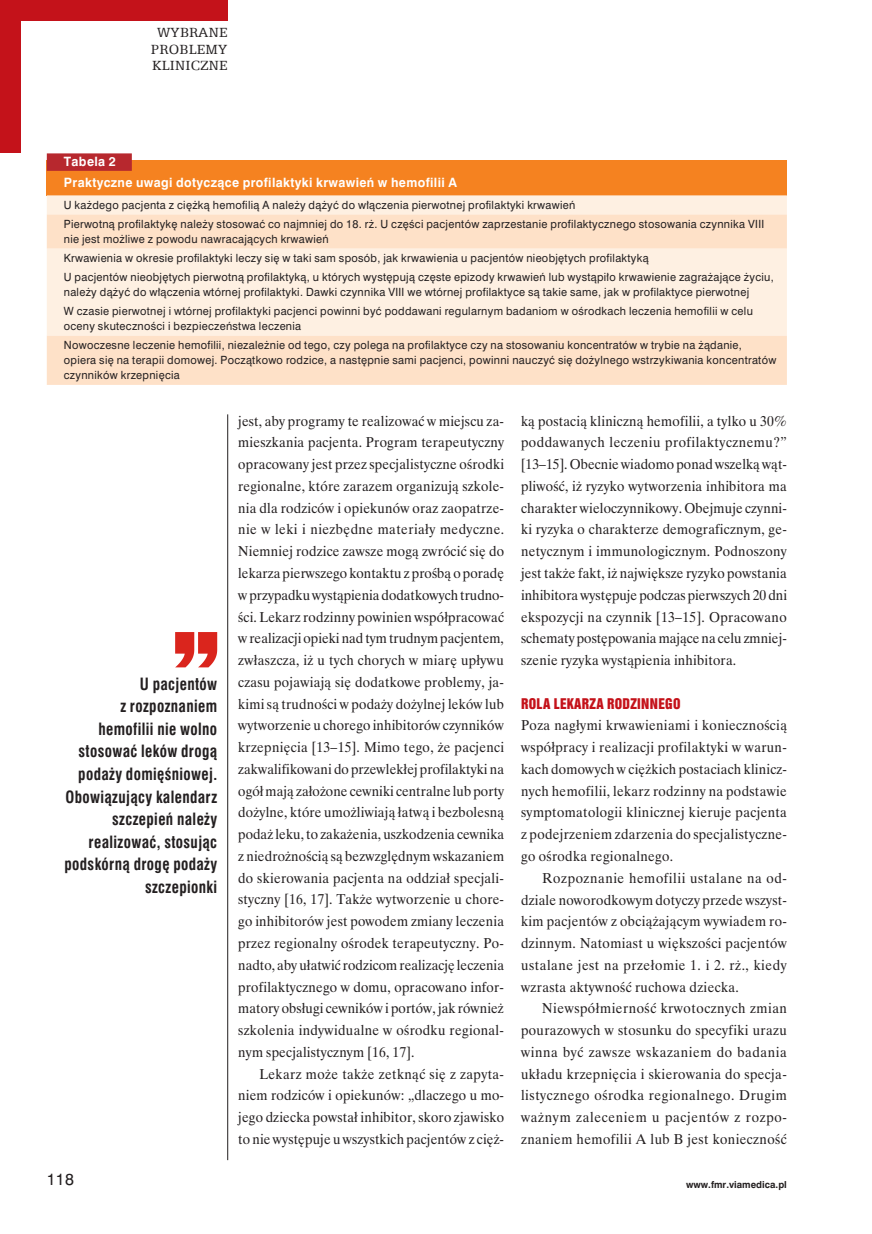
<style>
.page{position:relative;width:872px;height:1234px;background:#fff}
.page>*{position:absolute;margin:0;border:0;box-sizing:border-box;transform-origin:0 0}
._88_notka_lewa{font:700 16.5px/22.5px "Swis 721 Cn EU";letter-spacing:.025em;color:#231f20;text-align:right;scale:.92 1}
.t1{font:15px/16.5px "Egyptian 505 EU";letter-spacing:.015em;color:#231f20;text-align:center}
.t2{font:15px "Swis 721 PL";color:#231f20}
._072_-_Tekst_-_nastę{font:14.25px/21.8px "Time Ibis EE";letter-spacing:.025em;color:#231f20;text-align:justify;scale:.95 1}
._070_-_Tekst_-_pierw{font:14.25px/21.8px "Time Ibis EE";letter-spacing:.025em;color:#231f20;text-align:justify;scale:.95 1}
._081_-_Śródtytuł_1{font:13.5px "Swis 921 EU";letter-spacing:.025em;color:#c4121a}
.T1_-_Tabela_-_tytuł{font:700 12px "Swis 721 PL";letter-spacing:.03em;color:#fff}
.T1_-_Tabela_-_tytul{font:700 12px "Swis 721 PL";letter-spacing:.03em;color:#fff}
.T3_-_Tabela_-_tekst{font:10.5px/15px "Swis 721 PL";letter-spacing:.03em;color:#231f20}
.t3{font:700 9px "Swis 721 PL";color:#231f20}
</style>
<div class="page">
<hr style="left:227px;top:153px;width:1px;height:1006px;background:#231f20">
<div style="left:0;top:0;width:227px;height:21px;background:#c4121a"></div>
<div style="left:0;top:0;width:21px;height:153px;background:#c4121a"></div>
<div style="left:221px;top:145px;width:12px;height:269px;background:#fff"></div>
<svg style="left:175px;top:632px;width:42px;height:35px"></svg>
<div style="left:47px;top:160px;width:740px;height:35px;background:#f58220"></div>
<div style="left:47px;top:195px;width:740px;height:19px;background:#fef0e2"></div>
<svg style="left:47px;top:214px;width:740px;height:171px;background:#fee8d5"></svg>
<div style="left:47px;top:153px;width:85px;height:18px;background:#b7282e"></div>
<p class="t1" style="left:151px;top:24px;width:78px">WYBRANE<br>PROBLEMY<br>KLINICZNE</p>
<p class="T1_-_Tabela_-_tytul" style="left:64px;top:154px;width:54px">Tabela 2</p>
<p class="T1_-_Tabela_-_tytuł" style="left:64px;top:174px;width:394px">Praktyczne uwagi dotyczące profilaktyki krwawień w hemofilii A</p>
<p class="T3_-_Tabela_-_tekst" style="left:64px;top:197px;width:513px">U każdego pacjenta z ciężką hemofilią A należy dążyć do włączenia pierwotnej profilaktyki krwawień</p>
<p class="T3_-_Tabela_-_tekst" style="left:64px;top:216px;width:702px">Pierwotną profilaktykę należy stosować co najmniej do 18. rż. U części pacjentów zaprzestanie profilaktycznego stosowania czynnika VIII nie jest możliwe z powodu nawracających krwawień</p>
<p class="T3_-_Tabela_-_tekst" style="left:64px;top:250px;width:586px">Krwawienia w okresie profilaktyki leczy się w taki sam sposób, jak krwawienia u pacjentów nieobjętych profilaktyką</p>
<p class="T3_-_Tabela_-_tekst" style="left:64px;top:269px;width:711px">U pacjentów nieobjętych pierwotną profilaktyką, u których występują częste epizody krwawień lub wystąpiło krwawienie zagrażające życiu, należy dążyć do włączenia wtórnej profilaktyki. Dawki czynnika VIII we wtórnej profilaktyce są takie same, jak w profilaktyce pierwotnej</p>
<p class="T3_-_Tabela_-_tekst" style="left:64px;top:303px;width:690px">W czasie pierwotnej i wtórnej profilaktyki pacjenci powinni być poddawani regularnym badaniom w ośrodkach leczenia hemofilii w celu oceny skuteczności i bezpieczeństwa leczenia</p>
<p class="T3_-_Tabela_-_tekst" style="left:64px;top:337px;width:714px">Nowoczesne leczenie hemofilii, niezależnie od tego, czy polega na profilaktyce czy na stosowaniu koncentratów w trybie na żądanie, opiera się na terapii domowej. Początkowo rodzice, a następnie sami pacjenci, powinni nauczyć się dożylnego wstrzykiwania koncentratów czynników krzepnięcia</p>
<p class="_88_notka_lewa" style="left:64px;top:673px;width:167px">U pacjentów<br>z rozpoznaniem hemofilii nie wolno stosować leków drogą podaży domięśniowej.<br>Obowiązujący kalendarz szczepień należy realizować, stosując podskórną drogę podaży szczepionki</p>
<p class="_072_-_Tekst_-_nastę" style="left:238px;top:409px;width:281px">jest, aby programy te realizować w miejscu za&shy;mieszkania pacjenta. Program terapeutyczny opracowany jest przez specjalistyczne ośrodki regionalne, które zarazem organizują szkole&shy;nia dla rodziców i opiekunów oraz zaopatrze&shy;nie w leki i niezbędne materiały medyczne.<br>Niemniej rodzice zawsze mogą zwrócić się do lekarza pierwszego kontaktu z prośbą o poradę w przypadku wystąpienia dodatkowych trudno&shy;ści. Lekarz rodzinny powinien współpracować w realizacji opieki nad tym trudnym pacjentem, zwłaszcza, iż u tych chorych w miarę upływu czasu pojawiają się dodatkowe problemy, ja&shy;kimi są trudności w podaży dożylnej leków lub wytworzenie u chorego inhibitorów czynników krzepnięcia [13–15]. Mimo tego, że pacjenci zakwalifikowani do przewlekłej profilaktyki na ogół mają założone cewniki centralne lub porty dożylne, które umożliwiają łatwą i bezbolesną podaż leku, to zakażenia, uszkodzenia cewnika z niedrożnością są bezwzględnym wskazaniem do skierowania pacjenta na oddział specjali&shy;styczny [16, 17]. Także wytworzenie u chore&shy;go inhibitorów jest powodem zmiany leczenia przez regionalny ośrodek terapeutyczny. Po&shy;nadto, aby ułatwić rodzicom realizację leczenia profilaktycznego w domu, opracowano infor&shy;matory obsługi cewników i portów, jak również szkolenia indywidualne w ośrodku regional&shy;nym specjalistycznym [16, 17].</p>
<p class="_072_-_Tekst_-_nastę" style="left:238px;top:1062px;width:281px;text-indent:21px">Lekarz może także zetknąć się z zapyta&shy;niem rodziców i opiekunów: „dlaczego u mo&shy;jego dziecka powstał inhibitor, skoro zjawisko to nie występuje u wszystkich pacjentów z cięż-</p>
<p class="_072_-_Tekst_-_nastę" style="left:521px;top:409px;width:281px">ką postacią kliniczną hemofilii, a tylko u 30% poddawanych leczeniu profilaktycznemu?” [13–15]. Obecnie wiadomo ponad wszelką wąt&shy;pliwość, iż ryzyko wytworzenia inhibitora ma charakter wieloczynnikowy. Obejmuje czynni&shy;ki ryzyka o charakterze demograficznym, ge&shy;netycznym i immunologicznym. Podnoszony jest także fakt, iż największe ryzyko powstania inhibitora występuje podczas pierwszych 20 dni ekspozycji na czynnik [13–15]. Opracowano schematy postępowania mające na celu zmniej&shy;szenie ryzyka wystąpienia inhibitora.</p>
<p class="_081_-_Śródtytuł_1" style="left:521px;top:694px;width:161px">ROLA LEKARZA RODZINNEGO</p>
<p class="_070_-_Tekst_-_pierw" style="left:521px;top:714px;width:281px">Poza nagłymi krwawieniami i koniecznością współpracy i realizacji profilaktyki w warun&shy;kach domowych w ciężkich postaciach klinicz&shy;nych hemofilii, lekarz rodzinny na podstawie symptomatologii klinicznej kieruje pacjenta z podejrzeniem zdarzenia do specjalistyczne&shy;go ośrodka regionalnego.</p>
<p class="_072_-_Tekst_-_nastę" style="left:521px;top:866px;width:281px;text-indent:21px">Rozpoznanie hemofilii ustalane na od&shy;dziale noworodkowym dotyczy przede wszyst&shy;kim pacjentów z obciążającym wywiadem ro&shy;dzinnym. Natomiast u większości pacjentów ustalane jest na przełomie 1. i 2. rż., kiedy wzrasta aktywność ruchowa dziecka.</p>
<p class="_072_-_Tekst_-_nastę" style="left:521px;top:997px;width:281px;text-indent:21px">Niewspółmierność krwotocznych zmian pourazowych w stosunku do specyfiki urazu winna być zawsze wskazaniem do badania układu krzepnięcia i skierowania do specja&shy;listycznego ośrodka regionalnego. Drugim ważnym zaleceniem u pacjentów z rozpo&shy;znaniem hemofilii A lub B jest konieczność</p>
<p class="t2" style="left:47px;top:1169px;width:29px">118</p>
<p class="t3" style="left:686px;top:1178px;width:102px">www.fmr.viamedica.pl</p>
</div>
